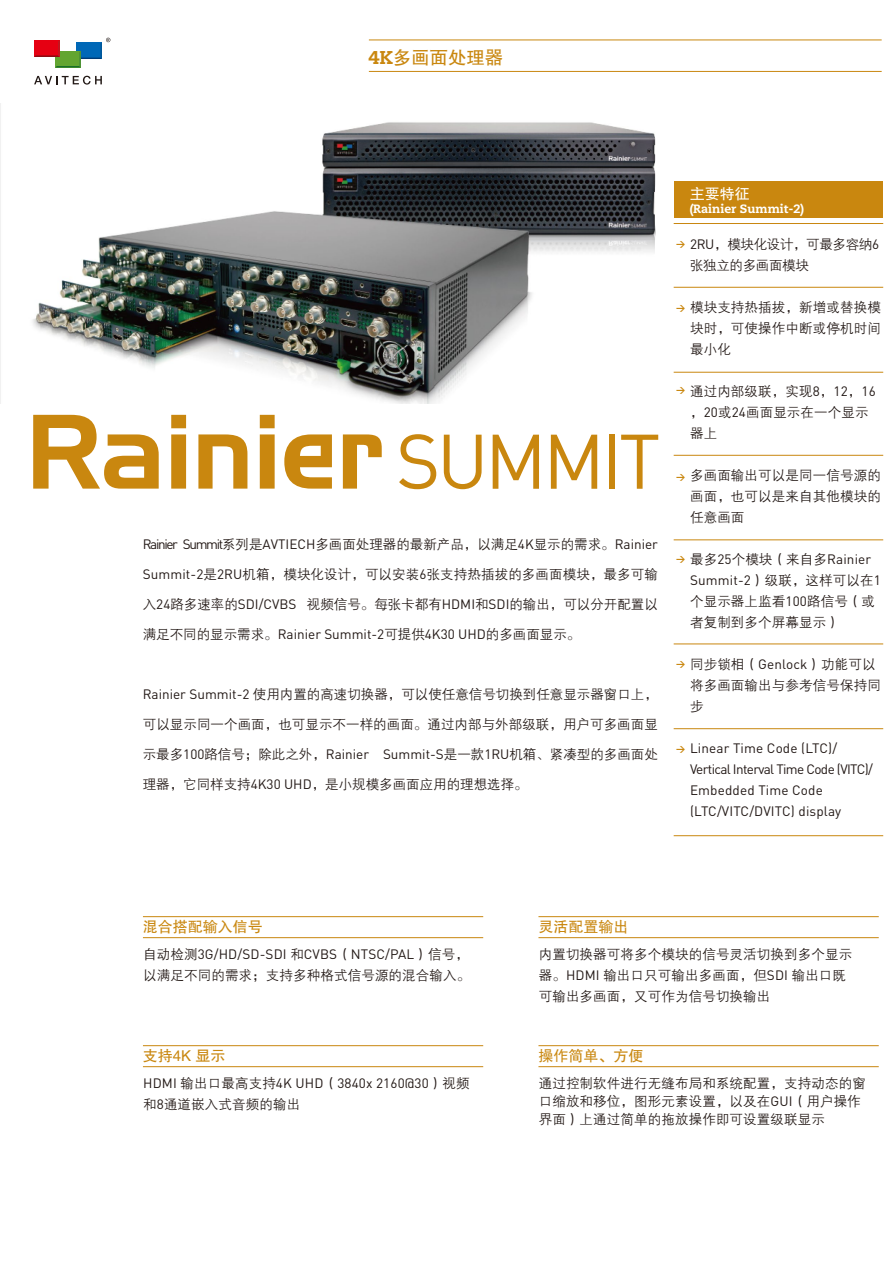
<style>
.page{position:relative;width:893px;height:1263px;background:#fff}
.page>*{position:absolute;margin:0;border:0;box-sizing:border-box;transform-origin:0 0}
.t1{font:76.05px "DIN";letter-spacing:-.05em;color:#c9870f}
.t2{font:18.6px "FZHTK GBK1 0";letter-spacing:-.005em;color:#c9870f}
.t3{font:15px "FZHTK GBK1 0";color:#c9870f}
.t4{font:15px "FZHTK GBK1 0";color:#fff}
.t5{font:13.5px/21px "FZZDXK GBK1 0";letter-spacing:.01em;color:#221815}
.t6{font:13.5px/21px "DIN";color:#221815}
.t7{font:13.5px/21px "FZZDXK GBK1 0";letter-spacing:-.025em;color:#221815}
.t8{font:800 12px "Caecilia LT Std";color:#fff}
.t9{font:700 9px "DIN";color:#c9870f}
.s1{font-family:"Caecilia LT Std";font-weight:800}
.s2{font-family:"FZZDXK GBK1 0"}
.s3{font-family:"DIN"}
</style>
<div class="page">
<div style="left:674px;top:181px;width:209px;height:37px;background:#c9870f"></div>
<hr style="left:369px;top:40px;width:513px;height:1px;background:#c9870f">
<hr style="left:369px;top:71px;width:513px;height:1px;background:#c9870f">
<hr style="left:674px;top:287px;width:209px;height:1px;background:#c9870f">
<hr style="left:674px;top:455px;width:209px;height:1px;background:#c9870f">
<hr style="left:674px;top:372px;width:209px;height:1px;background:#c9870f">
<hr style="left:674px;top:540px;width:209px;height:1px;background:#c9870f">
<hr style="left:674px;top:644px;width:209px;height:1px;background:#c9870f">
<hr style="left:674px;top:728px;width:209px;height:1px;background:#c9870f">
<hr style="left:674px;top:835px;width:209px;height:1px;background:#c9870f">
<hr style="left:674px;top:223px;width:209px;height:1px;background:#c9870f">
<svg style="left:33px;top:415px;width:349px;height:74px"></svg>
<svg style="left:34px;top:76px;width:68px;height:9px"></svg>
<svg style="left:34px;top:38px;width:76px;height:29px"></svg>
<hr style="left:143px;top:916px;width:340px;height:1px;background:#c9870f">
<hr style="left:143px;top:937px;width:340px;height:1px;background:#c9870f">
<hr style="left:538px;top:916px;width:341px;height:1px;background:#c9870f">
<hr style="left:538px;top:937px;width:341px;height:1px;background:#c9870f">
<hr style="left:143px;top:1045px;width:340px;height:1px;background:#c9870f">
<hr style="left:143px;top:1066px;width:340px;height:1px;background:#c9870f">
<hr style="left:538px;top:1045px;width:341px;height:1px;background:#c9870f">
<hr style="left:538px;top:1066px;width:341px;height:1px;background:#c9870f">
<img style="left:0;top:104px;width:655px;height:299px">
<h2 class="t2" style="left:369px;top:47px;width:136px"><span class="s1">4K</span>多画面处理器</h2>
<h1 class="t1" style="left:396px;top:414px;width:266px">SUMMIT</h1>
<p class="t6" style="left:143px;top:534px;width:517px">Rainier Summit<span class="s2">系列是</span>AVTIECH<span class="s2">多画面处理器的最新产品，以满足</span>4K<span class="s2">显示的需求。</span>Rainier</p>
<p class="t5" style="left:143px;top:564px;width:517px"><span class="s3">Summit-2</span>是<span class="s3">2RU</span>机箱，模块化设计，可以安装<span class="s3">6</span>张支持热插拔的多画面模块，最多可输</p>
<p class="t5" style="left:143px;top:594px;width:517px">入<span class="s3">24</span>路多速率的<span class="s3">SDI/CVBS</span> 视频信号。每张卡都有<span class="s3">HDMI</span>和<span class="s3">SDI</span>的输出，可以分开配置以</p>
<p class="t6" style="left:143px;top:624px;width:439px"><span class="s2">满足不同的显示需求。</span>Rainier Summit-2<span class="s2">可提供</span>4K30 UHD<span class="s2">的多画面显示。</span></p>
<p class="t5" style="left:143px;top:684px;width:517px"><span class="s3">Rainier Summit-2</span> 使用内置的高速切换器，可以使任意信号切换到任意显示器窗口上，</p>
<p class="t5" style="left:143px;top:714px;width:516px">可以显示同一个画面，也可显示不一样的画面。通过内部与外部级联，用户可多画面显</p>
<p class="t5" style="left:143px;top:744px;width:517px">示最多<span class="s3">100</span>路信号；除此之外，<span class="s3">Rainier Summit-S</span>是一款<span class="s3">1RU</span>机箱、紧凑型的多画面处</p>
<p class="t5" style="left:143px;top:774px;width:386px">理器，它同样支持<span class="s3">4K30 UHD</span>，是小规模多画面应用的理想选择。</p>
<p class="t4" style="left:690px;top:185px;width:61px">主要特征</p>
<p class="t8" style="left:690px;top:201px;width:116px">(Rainier Summit-2)</p>
<p class="t7" style="left:690px;top:234px;width:191px"><span class="s3">2RU</span>，模块化设计，可最多容纳<span class="s3">6</span>张独立的多画面模块</p>
<p class="t5" style="left:690px;top:297px;width:192px;text-align:justify">模块支持热插拔，新增或替换模块时，可使操作中断或停机时间最小化</p>
<p class="t5" style="left:690px;top:381px;width:187px">通过内部级联，实现<span class="s3">8</span>，<span class="s3">12</span>，<span class="s3">16</span>，<span class="s3">20</span>或<span class="s3">24</span>画面显示在一个显示器上</p>
<p class="t5" style="left:690px;top:465px;width:192px;text-align:justify">多画面输出可以是同一信号源的画面，也可以是来自其他模块的任意画面</p>
<p class="t5" style="left:690px;top:549px;width:183px">最多<span class="s3">25</span>个模块（来自多<span class="s3">Rainier</span></p>
<p class="t6" style="left:690px;top:570px;width:192px">Summit-2<span class="s2">）级联，这样可以在</span>1</p>
<p class="t5" style="left:690px;top:591px;width:187px">个显示器上监看<span class="s3">100</span>路信号（或者复制到多个屏幕显示）</p>
<p class="t5" style="left:690px;top:654px;width:192px">同步锁相（<span class="s3">Genlock</span>）功能可以将多画面输出与参考信号保持同步</p>
<p class="t6" style="left:690px;top:738px;width:184px">Linear Time Code (LTC)/<br>Vertical Interval Time Code (VITC)/<br>Embedded Time Code (LTC/VITC/DVITC) display</p>
<p class="t9" style="left:676px;top:238px;width:11px">&gt;</p>
<p class="t9" style="left:676px;top:302px;width:11px">&gt;</p>
<p class="t9" style="left:676px;top:384px;width:11px">&gt;</p>
<p class="t9" style="left:676px;top:471px;width:11px">&gt;</p>
<p class="t9" style="left:676px;top:553px;width:11px">&gt;</p>
<p class="t9" style="left:676px;top:658px;width:11px">&gt;</p>
<p class="t9" style="left:676px;top:743px;width:11px">&gt;</p>
<p class="t3" style="left:143px;top:918px;width:122px">混合搭配输入信号</p>
<p class="t6" style="left:143px;top:943px;width:327px"><span class="s2">自动检测</span>3G/HD/SD-SDI <span class="s2">和</span>CVBS<span class="s2">（</span>NTSC/PAL<span class="s2">）信号，</span></p>
<p class="t5" style="left:143px;top:965px;width:329px">以满足不同的需求；支持多种格式信号源的混合输入。</p>
<p class="t3" style="left:143px;top:1047px;width:84px">支持4K 显示</p>
<p class="t6" style="left:143px;top:1072px;width:328px">HDMI <span class="s2">输出口最高支持</span>4K UHD<span class="s2">（</span>3840x 2160@30<span class="s2">）视频</span></p>
<p class="t5" style="left:143px;top:1094px;width:159px">和<span class="s3">8</span>通道嵌入式音频的输出</p>
<p class="t3" style="left:538px;top:918px;width:91px">灵活配置输出</p>
<p class="t5" style="left:539px;top:944px;width:315px">内置切换器可将多个模块的信号灵活切换到多个显示器。<span class="s3">HDMI</span> 输出口只可输出多画面，但<span class="s3">SDI</span> 输出口既可输出多画面，又可作为信号切换输出</p>
<p class="t3" style="left:538px;top:1047px;width:106px">操作简单、方便</p>
<p class="t5" style="left:539px;top:1074px;width:329px;line-height:18px">通过控制软件进行无缝布局和系统配置，支持动态的窗口缩放和移位，图形元素设置，以及在<span class="s3">GUI</span>（用户操作界面）上通过简单的拖放操作即可设置级联显示</p>
</div>
